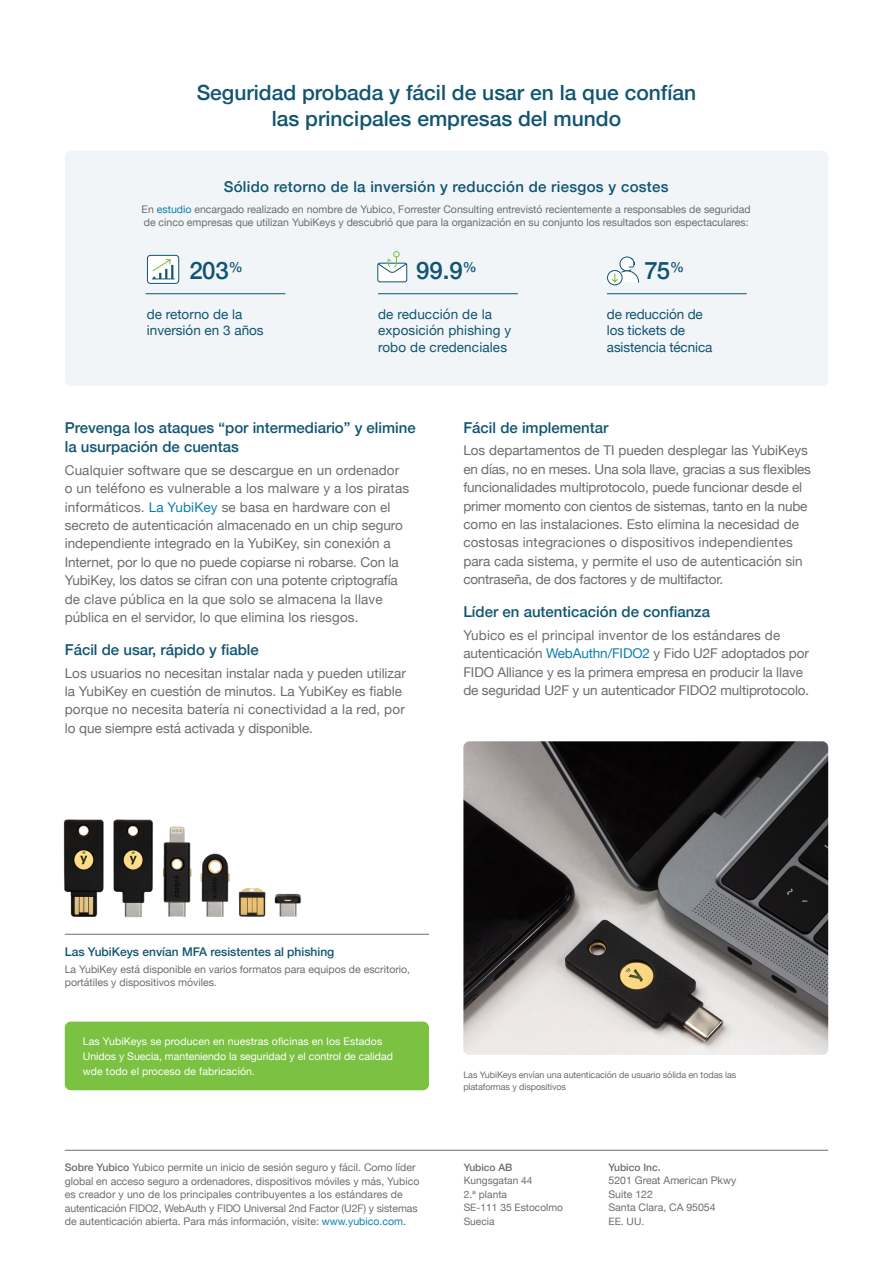
<style>
.page{position:relative;width:893px;height:1263px;background:#fff}
.page>*{position:absolute;margin:0;border:0;box-sizing:border-box;transform-origin:0 0}
.sub_white_call_out{font:500 24px "Helvetica Neue";letter-spacing:-.01em;color:#105472}
.y-_page_subhead{font:500 21px/25.5px "Helvetica Neue";color:#115572;text-align:center}
.y-sub{font:500 15px/19.5px "Helvetica Neue";color:#115572}
.y-_page_subhead-2{font:500 15px "Helvetica Neue";letter-spacing:.02em;color:#115572}
.y-body{font:13.5px/18.3px "Helvetica Neue";color:#6c6d70}
.body{font:13.5px/16.2px "Helvetica Neue";letter-spacing:-.01em;color:#105472}
.sub_white_call_out-2{font:13.5px/16.2px "Helvetica Neue";letter-spacing:.01em;color:#105472}
.y-caption_head{font:500 12px "Helvetica Neue";color:#115572}
.y-footer__About_Yubi{font:10.5px/13.5px "Helvetica Neue";color:#6c6d70}
.y-_page_subhead-3{font:10.5px/13.5px "Helvetica Neue";color:#6c6d70}
.y-body-2{font:10.5px/15px "Helvetica Neue";letter-spacing:.01em;color:#fff}
.y-_captions_YubiKey{font:10.5px/13.5px "Helvetica Neue";color:#6c6d70}
.y-footer__About_Yubi-2{font:10.2px/13.5px "Helvetica Neue";color:#6c6d70}
.y-footer__About_Yubi-3{font:500 10.2px "Helvetica Neue";color:#6c6d70}
.y-_Footnotes_6pt{font:9px/12px "Helvetica Neue";letter-spacing:-.01em;color:#6c6d70}
.s1{color:#0d7fac}
.s2{font-weight:500}
</style>
<div class="page">
<div style="left:65px;top:151px;width:763px;height:235px;background:#f1f5f7;border-radius:6px"></div>
<hr style="left:146px;top:293px;width:139px;height:1px;background:#105472">
<div style="left:147px;top:255px;width:32px;height:28px;background:#fff;border-radius:3px"></div>
<div style="left:147px;top:255px;width:32px;height:29px;border:1px solid #105472;border-radius:3px"></div>
<svg style="left:151px;top:258px;width:23px;height:21px"></svg>
<hr style="left:607px;top:293px;width:140px;height:1px;background:#105472">
<svg style="left:607px;top:270px;width:15px;height:15px"></svg>
<div style="left:607px;top:270px;width:16px;height:15px;border:1px solid #105472;border-radius:50%"></div>
<svg style="left:611px;top:256px;width:28px;height:27px"></svg>
<hr style="left:378px;top:293px;width:140px;height:1px;background:#105472">
<div style="left:378px;top:263px;width:29px;height:19px;background:#fff;border-radius:2px"></div>
<div style="left:377px;top:263px;width:30px;height:19px;border:1px solid #105472;border-radius:2px"></div>
<svg style="left:377px;top:251px;width:30px;height:23px"></svg>
<div style="left:65px;top:1021px;width:364px;height:69px;background:#7bc142;border-radius:6px"></div>
<hr style="left:65px;top:934px;width:364px;height:1px;background:#6c6d70">
<img style="left:63px;top:819px;width:238px;height:99px">
<img style="left:463px;top:741px;width:365px;height:314px">
<hr style="left:65px;top:1150px;width:763px;height:1px;background:#6c6d70">
<p class="y-_page_subhead" style="left:197px;top:78px;width:501px">Seguridad probada y fácil de usar en la que confían las principales empresas del mundo</p>
<p class="y-_page_subhead-2" style="left:224px;top:175px;width:446px">Sólido retorno de la inversión y reducción de riesgos y costes</p>
<p class="y-_page_subhead-3" style="left:142px;top:203px;width:611px">En <span class="s1">estudio</span> encargado realizado en nombre de Yubico, Forrester Consulting entrevistó recientemente a responsables de seguridad de cinco empresas que utilizan YubiKeys y descubrió que para la organización en su conjunto los resultados son espectaculares:</p>
<p class="sub_white_call_out" style="left:190px;top:252px;width:55px">203<sup>%</sup></p>
<p class="body" style="left:147px;top:307px;width:118px">de retorno de la inversión en 3 años</p>
<p class="body" style="left:607px;top:307px;width:107px">de reducción de los tickets de asistencia técnica</p>
<p class="sub_white_call_out" style="left:416px;top:252px;width:62px">99.9<sup>%</sup></p>
<p class="sub_white_call_out" style="left:645px;top:252px;width:41px">75<sup>%</sup></p>
<p class="sub_white_call_out-2" style="left:378px;top:307px;width:135px">de reducción de la exposición phishing y robo de credenciales</p>
<p class="y-sub" style="left:65px;top:416px;width:352px">Prevenga los ataques “por intermediario” y elimine la usurpación de cuentas</p>
<p class="y-body" style="left:65px;top:462px;width:346px">Cualquier software que se descargue en un ordenador o un teléfono es vulnerable a los malware y a los piratas informáticos. <span class="s1">La YubiKey</span> se basa en hardware con el secreto de autenticación almacenado en un chip seguro independiente integrado en la YubiKey, sin conexión a Internet, por lo que no puede copiarse ni robarse. Con la YubiKey, los datos se cifran con una potente criptografía de clave pública en la que solo se almacena la llave pública en el servidor, lo que elimina los riesgos.</p>
<p class="y-sub" style="left:65px;top:639px;width:196px">Fácil de usar, rápido y fiable</p>
<p class="y-body" style="left:65px;top:664px;width:343px">Los usuarios no necesitan instalar nada y pueden utilizar la YubiKey en cuestión de minutos. La YubiKey es fiable porque no necesita batería ni conectividad a la red, por lo que siempre está activada y disponible.</p>
<p class="y-sub" style="left:463px;top:416px;width:147px">Fácil de implementar</p>
<p class="y-body" style="left:463px;top:442px;width:349px">Los departamentos de TI pueden desplegar las YubiKeys en días, no en meses. Una sola llave, gracias a sus flexibles funcionalidades multiprotocolo, puede funcionar desde el primer momento con cientos de sistemas, tanto en la nube como en las instalaciones. Esto elimina la necesidad de costosas integraciones o dispositivos independientes para cada sistema, y permite el uso de autenticación sin contraseña, de dos factores y de multifactor.</p>
<p class="y-sub" style="left:463px;top:601px;width:248px">Líder en autenticación de confianza</p>
<p class="y-body" style="left:463px;top:627px;width:347px">Yubico es el principal inventor de los estándares de autenticación <span class="s1">WebAuthn/FIDO2</span> y Fido U2F adoptados por FIDO Alliance y es la primera empresa en producir la llave de seguridad U2F y un autenticador FIDO2 multiprotocolo.</p>
<p class="y-caption_head" style="left:65px;top:942px;width:271px">Las YubiKeys envían MFA resistentes al phishing</p>
<p class="y-_captions_YubiKey" style="left:65px;top:963px;width:347px">La YubiKey está disponible en varios formatos para equipos de escritorio, portátiles y dispositivos móviles.</p>
<p class="y-body-2" style="left:83px;top:1034px;width:312px">Las YubiKeys se producen en nuestras oficinas en los Estados<br>Unidos y Suecia, manteniendo la seguridad y el control de calidad wde todo el proceso de fabricación.</p>
<p class="y-footer__About_Yubi" style="left:65px;top:1161px;width:356px"><span class="s2">Sobre Yubico</span> Yubico permite un inicio de sesión seguro y fácil. Como líder global en acceso seguro a ordenadores, dispositivos móviles y más, Yubico es creador y uno de los principales contribuyentes a los estándares de autenticación FIDO2, WebAuth y FIDO Universal 2nd Factor (U2F) y sistemas de autenticación abierta. Para más información, visite: <span class="s1">www.yubico.com.</span></p>
<p class="y-_Footnotes_6pt" style="left:463px;top:1069px;width:275px">Las YubiKeys envían una autenticación de usuario sólida en todas las plataformas y dispositivos</p>
<p class="y-footer__About_Yubi-3" style="left:464px;top:1159px;width:50px">Yubico AB</p>
<p class="y-footer__About_Yubi-2" style="left:464px;top:1174px;width:70px">Kungsgatan 44<br>2.ª planta</p>
<p class="y-footer__About_Yubi-2" style="left:464px;top:1201px;width:101px">SE-111 35 Estocolmo<br>Suecia</p>
<p class="y-footer__About_Yubi-3" style="left:608px;top:1159px;width:54px">Yubico Inc.</p>
<p class="y-footer__About_Yubi" style="left:608px;top:1174px;width:129px">5201 Great American Pkwy<br>Suite 122<br>Santa Clara, CA 95054</p>
<p class="y-footer__About_Yubi-2" style="left:608px;top:1215px;width:37px">EE. UU.</p>
</div>
